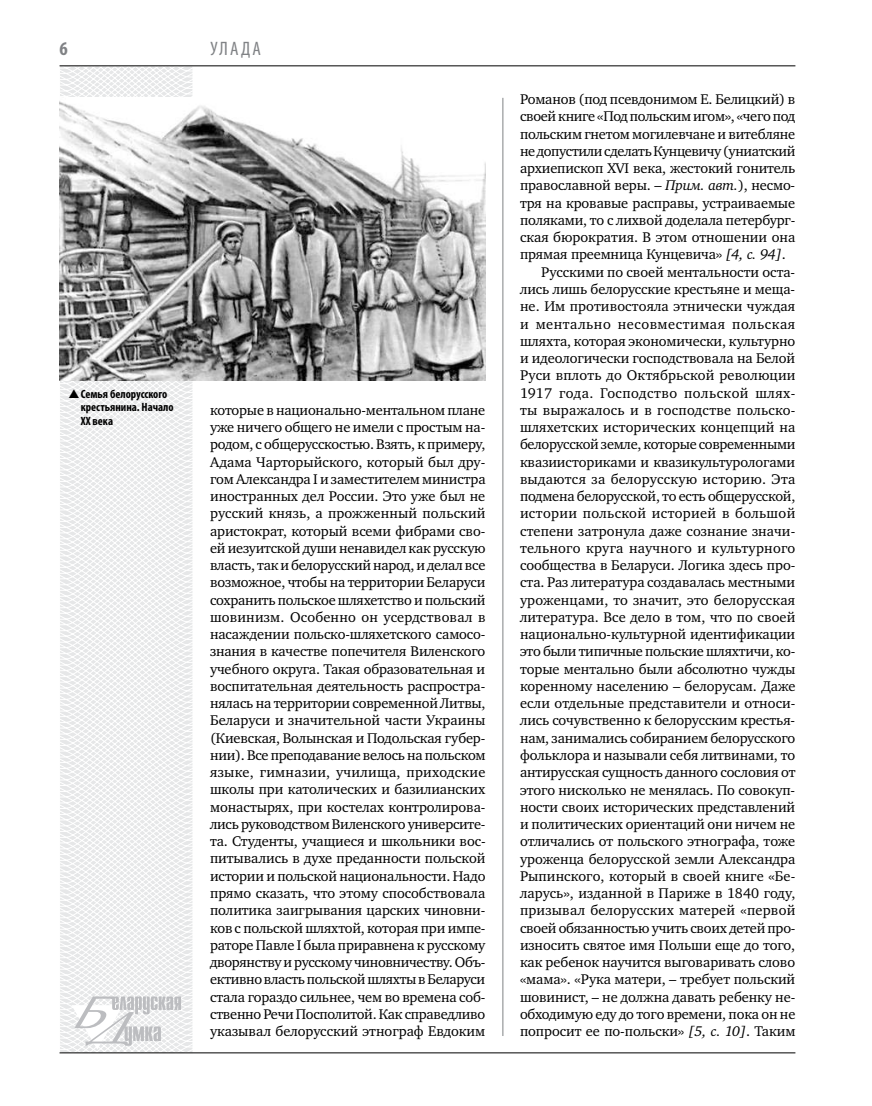
<style>
.page{position:relative;width:872px;height:1106px;background:#fff}
.page>*{position:absolute;margin:0;border:0;box-sizing:border-box;transform-origin:0 0}
.t1{font:condensed 19.5px "Myriad Pro";color:#808285}
.t2{font:700 condensed 19.5px "Myriad Pro";color:#808285}
.t3{font:14.4px/17.2px "Charter C";letter-spacing:-.005em;color:#000;text-align:justify}
.t4{font:14.4px "Charter C";letter-spacing:.015em;color:#000}
.t5{font:14.4px "Charter C";letter-spacing:-.025em;color:#000}
.t6{font:14.4px "Charter C";letter-spacing:.03em;color:#000}
.t7{font:14.4px "Charter C";letter-spacing:.035em;color:#000}
.t8{font:14.4px "Charter C";letter-spacing:.02em;color:#000}
.t9{font:700 condensed 12px/13.5px "Myriad Pro";color:#000}
.s1{font-style:italic}
</style>
<div class="page">
<svg style="left:59px;top:65px;width:192px;height:989px"></svg>
<hr style="left:502px;top:98px;width:1px;height:938px;background:#808285">
<hr style="left:60px;top:1052px;width:735px;height:1px;background:#000">
<svg style="left:71px;top:996px;width:110px;height:53px"></svg>
<hr style="left:60px;top:65px;width:735px;height:1px;background:#000">
<img style="left:60px;top:97px;width:425px;height:283px">
<svg style="left:69px;top:389px;width:23px;height:10px"></svg>
<h1 class="t2" style="left:60px;top:37px;width:10px">6</h1>
<p class="t9" style="left:81px;top:387px;width:94px">Семья белорусского крестьянина. Начало<br>ХХ века</p>
<h1 class="t1" style="left:210px;top:37px;width:52px">Улада</h1>
<p class="t3" style="left:210px;top:401px;width:277px">которые в национально-ментальном плане уже ничего общего не имели с простым на&shy;родом, с общерусскостью. Взять, к примеру, Адама Чарторыйского, который был дру&shy;гом Александра I и заместителем министра иностранных дел России. Это уже был не русский князь, а прожженный польский аристократ, который всеми фибрами сво&shy;ей иезуитской души ненавидел как русскую власть, так и белорусский народ, и делал все возможное, чтобы на территории Беларуси сохранить польское шляхетство и польский шовинизм. Особенно он усердствовал в насаждении польско-шляхетского самосо&shy;знания в качестве попечителя Виленского учебного округа. Такая образовательная и воспитательная деятельность распростра&shy;нялась на территории современной Литвы, Беларуси и значительной части Украины (Киевская, Волынская и Подольская губер&shy;нии). Все преподавание велось на польском языке, гимназии, училища, приходские школы при католических и базилианских монастырях, при костелах контролирова&shy;лись руководством Виленского университе&shy;та. Студенты, учащиеся и школьники вос&shy;питывались в духе преданности польской истории и польской национальности. Надо прямо сказать, что этому способствовала политика заигрывания царских чиновни&shy;ков с польской шляхтой, которая при импе&shy;раторе Павле I была приравнена к русскому дворянству и русскому чиновничеству. Объ&shy;ективно власть польской шляхты в Беларуси стала гораздо сильнее, чем во времена соб&shy;ственно Речи Посполитой. Как справедливо указывал белорусский этнограф Евдоким</p>
<p class="t3" style="left:520px;top:91px;width:277px">Романов (под псевдонимом Е. Белицкий) в</p>
<p class="t5" style="left:520px;top:109px;width:277px">своей книге «Под польским игом», «чего под</p>
<p class="t3" style="left:520px;top:125px;width:277px">польским гнетом могилевчане и витебляне</p>
<p class="t5" style="left:520px;top:143px;width:277px">не допустили сделать Кунцевичу (униатский</p>
<p class="t3" style="left:520px;top:160px;width:277px">архиепископ XVI века, жестокий гонитель</p>
<p class="t3" style="left:520px;top:177px;width:277px">православной веры. – <span class="s1">Прим. авт.</span>), несмо-</p>
<p class="t3" style="left:520px;top:194px;width:277px">тря на кровавые расправы, устраиваемые</p>
<p class="t3" style="left:520px;top:212px;width:277px">поляками, то с лихвой доделала петербург-</p>
<p class="t3" style="left:520px;top:229px;width:277px">ская бюрократия. В этом отношении она</p>
<p class="t3" style="left:520px;top:246px;width:267px">прямая преемница Кунцевича» <span class="s1">[4, с. 94]</span>.</p>
<p class="t3" style="left:541px;top:263px;width:255px">Русскими по своей ментальности оста-</p>
<p class="t3" style="left:520px;top:281px;width:277px">лись лишь белорусские крестьяне и меща-</p>
<p class="t3" style="left:520px;top:298px;width:277px">не. Им противостояла этнически чуждая</p>
<p class="t7" style="left:520px;top:316px;width:277px">и ментально несовместимая польская</p>
<p class="t3" style="left:520px;top:332px;width:277px">шляхта, которая экономически, культурно</p>
<p class="t3" style="left:520px;top:350px;width:277px">и идеологически господствовала на Белой</p>
<p class="t3" style="left:520px;top:367px;width:277px">Руси вплоть до Октябрьской революции</p>
<p class="t6" style="left:520px;top:385px;width:277px">1917 года. Господство польской шлях-</p>
<p class="t4" style="left:520px;top:402px;width:277px">ты выражалось и в господстве польско-</p>
<p class="t3" style="left:520px;top:419px;width:277px">шляхетских исторических концепций на</p>
<p class="t3" style="left:520px;top:436px;width:277px">белорусской земле, которые современными</p>
<p class="t3" style="left:520px;top:453px;width:277px">квазиисториками и квазикультурологами</p>
<p class="t4" style="left:520px;top:471px;width:277px">выдаются за белорусскую историю. Эта</p>
<p class="t3" style="left:520px;top:488px;width:277px">подмена белорусской, то есть общерусской,</p>
<p class="t8" style="left:520px;top:505px;width:277px">истории польской историей в большой</p>
<p class="t3" style="left:520px;top:522px;width:277px">степени затронула даже сознание значи-</p>
<p class="t4" style="left:520px;top:540px;width:277px">тельного круга научного и культурного</p>
<p class="t3" style="left:520px;top:557px;width:277px">сообщества в Беларуси. Логика здесь про-</p>
<p class="t3" style="left:520px;top:574px;width:277px">ста. Раз литература создавалась местными</p>
<p class="t3" style="left:520px;top:591px;width:277px">уроженцами, то значит, это белорусская</p>
<p class="t3" style="left:520px;top:608px;width:277px">литература. Все дело в том, что по своей</p>
<p class="t3" style="left:520px;top:626px;width:277px">национально-культурной идентификации</p>
<p class="t3" style="left:520px;top:643px;width:277px">это были типичные польские шляхтичи, ко-</p>
<p class="t3" style="left:520px;top:660px;width:277px">торые ментально были абсолютно чужды</p>
<p class="t3" style="left:520px;top:677px;width:277px">коренному населению – белорусам. Даже</p>
<p class="t3" style="left:520px;top:695px;width:277px">если отдельные представители и относи-</p>
<p class="t3" style="left:520px;top:712px;width:277px">лись сочувственно к белорусским крестья-</p>
<p class="t3" style="left:520px;top:729px;width:277px">нам, занимались собиранием белорусского</p>
<p class="t3" style="left:520px;top:746px;width:277px">фольклора и называли себя литвинами, то</p>
<p class="t3" style="left:520px;top:764px;width:277px">антирусская сущность данного сословия от</p>
<p class="t3" style="left:520px;top:781px;width:277px">этого нисколько не менялась. По совокуп-</p>
<p class="t3" style="left:520px;top:798px;width:277px">ности своих исторических представлений</p>
<p class="t3" style="left:520px;top:815px;width:277px">и политических ориентаций они ничем не</p>
<p class="t3" style="left:520px;top:833px;width:277px">отличались от польского этнографа, тоже</p>
<p class="t3" style="left:520px;top:850px;width:277px">уроженца белорусской земли Александра</p>
<p class="t3" style="left:520px;top:867px;width:277px">Рыпинского, который в своей книге «Бе-</p>
<p class="t3" style="left:520px;top:884px;width:277px">ларусь», изданной в Париже в 1840 году,</p>
<p class="t4" style="left:520px;top:902px;width:277px">призывал белорусских матерей «первой</p>
<p class="t3" style="left:520px;top:919px;width:277px">своей обязанностью учить своих детей про-</p>
<p class="t3" style="left:520px;top:936px;width:277px">износить святое имя Польши еще до того,</p>
<p class="t3" style="left:520px;top:953px;width:277px">как ребенок научится выговаривать слово</p>
<p class="t3" style="left:520px;top:971px;width:277px">«мама». «Рука матери, – требует польский</p>
<p class="t3" style="left:520px;top:988px;width:277px">шовинист, – не должна давать ребенку не-</p>
<p class="t3" style="left:520px;top:1005px;width:277px">обходимую еду до того времени, пока он не</p>
<p class="t3" style="left:520px;top:1022px;width:277px">попросит ее по-польски» <span class="s1">[5, с. 10]</span>. Таким</p>
</div>
